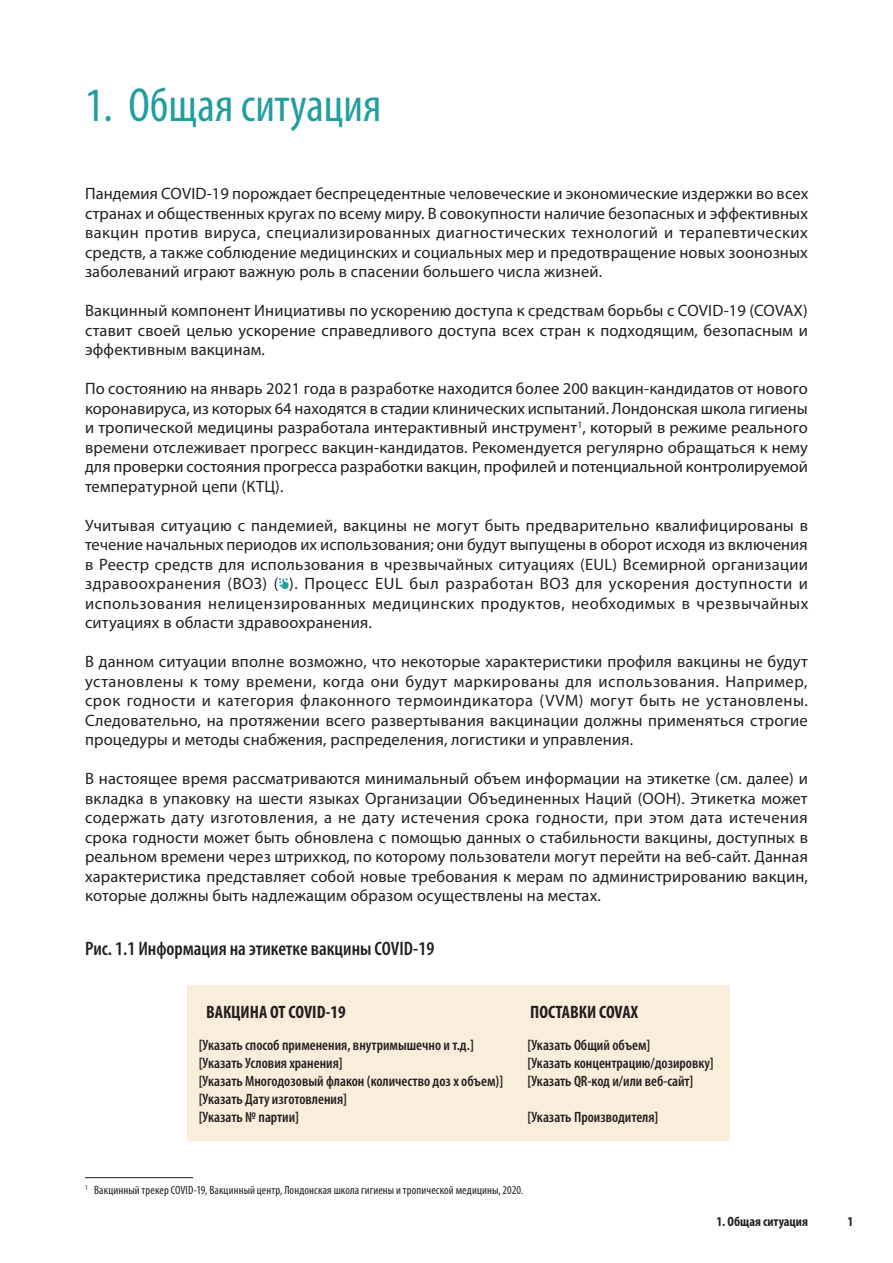
<style>
.page{position:relative;width:893px;height:1263px;background:#fff}
.page>*{position:absolute;margin:0;border:0;box-sizing:border-box;transform-origin:0 0}
.Title_chapter{font:condensed 48px "Myriad Pro";color:#229e9e}
.Table_heading{font:600 condensed 19.5px "Myriad Pro";color:#231f20}
.Table_heading-2{font:700 condensed 18px "Myriad Pro";color:#231f20}
.Body_text{font:16.5px/19.5px "Myriad Pro";letter-spacing:.01em;color:#231f20;text-align:justify}
.Table_text{font:600 condensed 15px "Myriad Pro";color:#231f20}
.t1{font:700 condensed 13.5px "Myriad Pro";color:#231f20}
.Footnote_source{font:condensed 12px "Myriad Pro";letter-spacing:.01em;color:#231f20}
</style>
<div class="page">
<svg style="left:279px;top:578px;width:10px;height:11px"></svg>
<div style="left:187px;top:985px;width:543px;height:156px;background:#f9eedc"></div>
<hr style="left:85px;top:1177px;width:108px;height:1px;background:#231f20">
<p class="Title_chapter" style="left:85px;top:76px;width:298px">1. Общая ситуация</p>
<p class="Body_text" style="left:85px;top:183px;width:725px">Пандемия COVID-19 порождает беспрецедентные человеческие и экономические издержки во всех странах и общественных кругах по всему миру. В совокупности наличие безопасных и эффективных вакцин против вируса, специализированных диагностических технологий и терапевтических средств, а также соблюдение медицинских и социальных мер и предотвращение новых зоонозных заболеваний играют важную роль в спасении большего числа жизней.</p>
<p class="Body_text" style="left:85px;top:300px;width:724px">Вакцинный компонент Инициативы по ускорению доступа к средствам борьбы с COVID-19 (COVAX) ставит своей целью ускорение справедливого доступа всех стран к подходящим, безопасным и эффективным вакцинам.</p>
<p class="Body_text" style="left:85px;top:378px;width:724px">По состоянию на январь 2021 года в разработке находится более 200 вакцин-кандидатов от нового коронавируса, из которых 64 находятся в стадии клинических испытаний. Лондонская школа гигиены и тропической медицины разработала интерактивный инструмент<sup>1</sup>, который в режиме реального времени отслеживает прогресс вакцин-кандидатов. Рекомендуется регулярно обращаться к нему для проверки состояния прогресса разработки вакцин, профилей и потенциальной контролируемой температурной цепи (КТЦ).</p>
<p class="Body_text" style="left:85px;top:515px;width:725px">Учитывая ситуацию с пандемией, вакцины не могут быть предварительно квалифицированы в течение начальных периодов их использования; они будут выпущены в оборот исходя из включения в Реестр средств для использования в чрезвычайных ситуациях (EUL) Всемирной организации здравоохранения (ВОЗ) ( ). Процесс EUL был разработан ВОЗ для ускорения доступности и использования нелицензированных медицинских продуктов, необходимых в чрезвычайных ситуациях в области здравоохранения.</p>
<p class="Body_text" style="left:85px;top:651px;width:724px">В данном ситуации вполне возможно, что некоторые характеристики профиля вакцины не будут установлены к тому времени, когда они будут маркированы для использования. Например, срок годности и категория флаконного термоиндикатора (VVM) могут быть не установлены.<br>Следовательно, на протяжении всего развертывания вакцинации должны применяться строгие процедуры и методы снабжения, распределения, логистики и управления.</p>
<p class="Body_text" style="left:85px;top:768px;width:724px">В настоящее время рассматриваются минимальный объем информации на этикетке (см. далее) и вкладка в упаковку на шести языках Организации Объединенных Наций (ООН). Этикетка может содержать дату изготовления, а не дату истечения срока годности, при этом дата истечения срока годности может быть обновлена с помощью данных о стабильности вакцины, доступных в реальном времени через штрихкод, по которому пользователи могут перейти на веб-сайт. Данная характеристика представляет собой новые требования к мерам по администрированию вакцин, которые должны быть надлежащим образом осуществлены на местах.</p>
<p class="Table_heading" style="left:85px;top:938px;width:351px">Рис. 1.1 Информация на этикетке вакцины COVID-19</p>
<p class="Table_heading-2" style="left:206px;top:1001px;width:141px">ВАКЦИНА ОТ COVID-19</p>
<p class="Table_heading-2" style="left:530px;top:1001px;width:109px">ПОСТАВКИ COVAX</p>
<p class="Table_text" style="left:199px;top:1037px;width:277px">[Указать способ применения, внутримышечно и т.д.]</p>
<p class="Table_text" style="left:199px;top:1055px;width:145px">[Указать Условия хранения]</p>
<p class="Table_text" style="left:199px;top:1073px;width:306px">[Указать Многодозовый флакон (количество доз х объем)]</p>
<p class="Table_text" style="left:199px;top:1091px;width:150px">[Указать Дату изготовления]</p>
<p class="Table_text" style="left:199px;top:1109px;width:102px">[Указать № партии]</p>
<p class="Table_text" style="left:528px;top:1037px;width:124px">[Указать Общий объем]</p>
<p class="Table_text" style="left:528px;top:1055px;width:187px">[Указать концентрацию/дозировку]</p>
<p class="Table_text" style="left:528px;top:1073px;width:167px">[Указать QR-код и/или веб-сайт]</p>
<p class="Table_text" style="left:528px;top:1109px;width:132px">[Указать Производителя]</p>
<p class="Footnote_source" style="left:85px;top:1183px;width:440px"><sup>1</sup> Вакцинный трекер COVID-19, Вакцинный центр, Лондонская школа гигиены и тропической медицины, 2020.</p>
<p class="t1" style="left:716px;top:1212px;width:93px">1. Общая ситуация</p>
<p class="t1" style="left:848px;top:1212px;width:7px">1</p>
</div>
